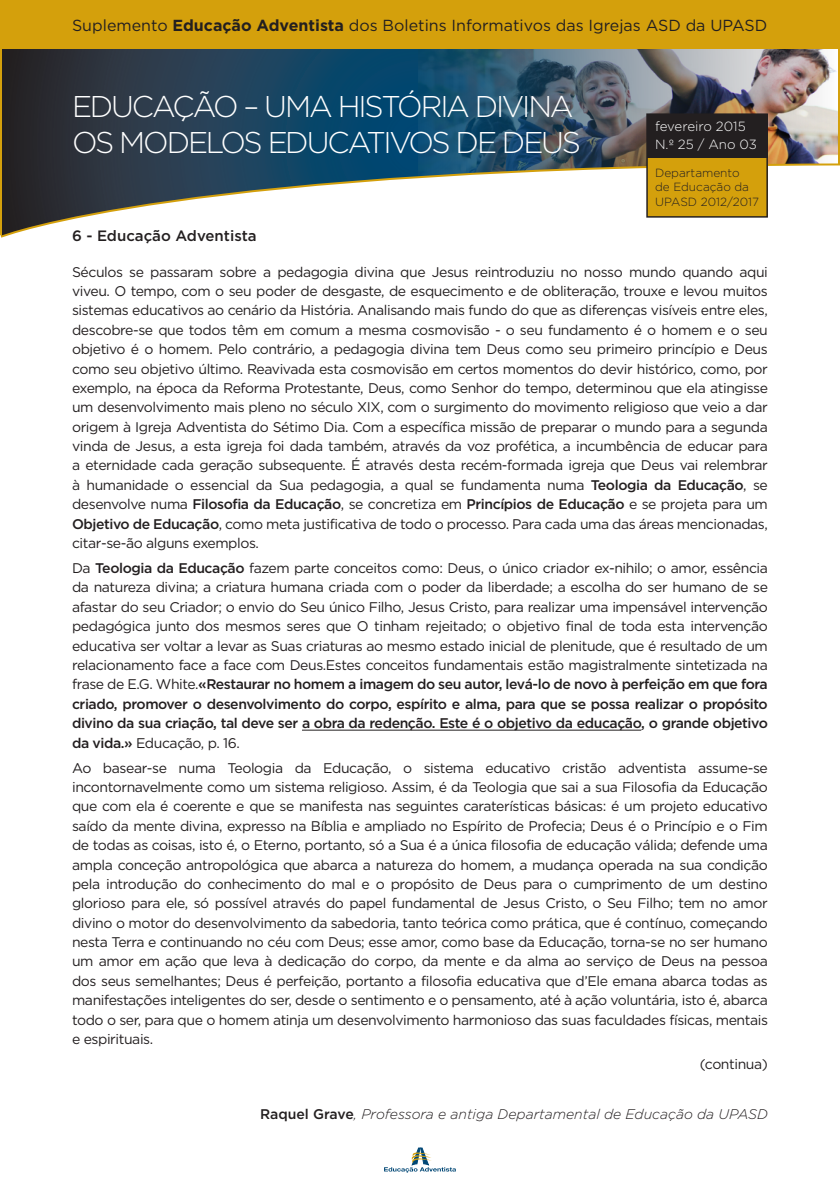
<style>
.page{position:relative;width:840px;height:1191px;background:#fff}
.page>*{position:absolute;margin:0;border:0;box-sizing:border-box;transform-origin:0 0}
.t1{font:300 30px/36px "Gotham";letter-spacing:-.075em;color:#fff}
.t2{font:16px "Gotham";color:#231f20}
.t3{font:500 15px "Gotham";color:#231f20}
.t4{font:14px/19.4px "Gotham";letter-spacing:-.03em;color:#231f20;text-align:justify}
.t5{font:italic 300 14px "Gotham";color:#231f20}
.t6{font:300 13.4px/17.8px "Gotham";color:#fff}
.t7{font:300 11.8px/14.2px "Gotham";color:#231f20}
.s1{font-weight:700}
.s2{font-weight:500}
.s3{font-weight:500;font-style:normal}
</style>
<div class="page">
<img style="left:0;top:49px;width:839px;height:189px">
<svg style="left:384px;top:1147px;width:71px;height:25px"></svg>
<hr style="left:302px;top:730px;width:339px;height:1px;background:#231f20">
<div style="left:0;top:0;width:839px;height:49px;background:#d4a00c"></div>
<div style="left:646px;top:114px;width:120px;height:103px;background:#d4a00c"></div>
<div style="left:646px;top:114px;width:120px;height:43px;background:#231f20"></div>
<div style="left:646px;top:113px;width:121px;height:105px;border:1px solid #231f20"></div>
<p class="t2" style="left:72px;top:16px;width:696px">Suplemento <span class="s1">Educação Adventista</span> dos Boletins Informativos das Igrejas ASD da UPASD</p>
<h1 class="t1" style="left:72px;top:88px;width:510px">EDUCAÇÃO – UMA HISTÓRIA DIVINA<br>OS MODELOS EDUCATIVOS DE DEUS</h1>
<p class="t6" style="left:654px;top:117px;width:103px">fevereiro 2015<br>N.º 25 / Ano 03</p>
<p class="t7" style="left:654px;top:166px;width:105px">Departamento<br>de Educação da<br>UPASD 2012/2017</p>
<p class="t3" style="left:72px;top:227px;width:186px">6 - Educação Adventista</p>
<p class="t4" style="left:72px;top:262px;width:697px">Séculos se passaram sobre a pedagogia divina que Jesus reintroduziu no nosso mundo quando aqui viveu. O tempo, com o seu poder de desgaste, de esquecimento e de obliteração, trouxe e levou muitos sistemas educativos ao cenário da História. Analisando mais fundo do que as diferenças visíveis entre eles, descobre-se que todos têm em comum a mesma cosmovisão - o seu fundamento é o homem e o seu objetivo é o homem. Pelo contrário, a pedagogia divina tem Deus como seu primeiro princípio e Deus como seu objetivo último. Reavivada esta cosmovisão em certos momentos do devir histórico, como, por exemplo, na época da Reforma Protestante, Deus, como Senhor do tempo, determinou que ela atingisse um desenvolvimento mais pleno no século XIX, com o surgimento do movimento religioso que veio a dar origem à Igreja Adventista do Sétimo Dia. Com a específica missão de preparar o mundo para a segunda vinda de Jesus, a esta igreja foi dada também, através da voz profética, a incumbência de educar para a eternidade cada geração subsequente. É através desta recém-formada igreja que Deus vai relembrar à humanidade o essencial da Sua pedagogia, a qual se fundamenta numa <span class="s2">Teologia da Educação</span>, se desenvolve numa <span class="s2">Filosofia da Educação</span>, se concretiza em <span class="s2">Princípios de Educação</span> e se projeta para um <span class="s2">Objetivo de Educação</span>, como meta justificativa de todo o processo. Para cada uma das áreas mencionadas, citar-se-ão alguns exemplos.</p>
<p class="t4" style="left:72px;top:558px;width:697px">Da <span class="s2">Teologia da Educação</span> fazem parte conceitos como: Deus, o único criador ex-nihilo; o amor, essência da natureza divina; a criatura humana criada com o poder da liberdade; a escolha do ser humano de se afastar do seu Criador; o envio do Seu único Filho, Jesus Cristo, para realizar uma impensável intervenção pedagógica junto dos mesmos seres que O tinham rejeitado; o objetivo final de toda esta intervenção educativa ser voltar a levar as Suas criaturas ao mesmo estado inicial de plenitude, que é resultado de um relacionamento face a face com Deus.Estes conceitos fundamentais estão magistralmente sintetizada na frase de E.G. White.<span class="s2">«Restaurar no homem a imagem do seu autor, levá-lo de novo à perfeição em que fora criado, promover o desenvolvimento do corpo, espírito e alma, para que se possa realizar o propósito divino da sua criação, tal deve ser a obra da redenção. Este é o objetivo da educação, o grande objetivo da vida.»</span> Educação, p. 16.</p>
<p class="t4" style="left:72px;top:757px;width:697px">Ao basear-se numa Teologia da Educação, o sistema educativo cristão adventista assume-se incontornavelmente como um sistema religioso. Assim, é da Teologia que sai a sua Filosofia da Educação que com ela é coerente e que se manifesta nas seguintes caraterísticas básicas: é um projeto educativo saído da mente divina, expresso na Bíblia e ampliado no Espírito de Profecia; Deus é o Princípio e o Fim de todas as coisas, isto é, o Eterno, portanto, só a Sua é a única filosofia de educação válida; defende uma ampla conceção antropológica que abarca a natureza do homem, a mudança operada na sua condição pela introdução do conhecimento do mal e o propósito de Deus para o cumprimento de um destino glorioso para ele, só possível através do papel fundamental de Jesus Cristo, o Seu Filho; tem no amor divino o motor do desenvolvimento da sabedoria, tanto teórica como prática, que é contínuo, começando nesta Terra e continuando no céu com Deus; esse amor, como base da Educação, torna-se no ser humano um amor em ação que leva à dedicação do corpo, da mente e da alma ao serviço de Deus na pessoa dos seus semelhantes; Deus é perfeição, portanto a filosofia educativa que d’Ele emana abarca todas as manifestações inteligentes do ser, desde o sentimento e o pensamento, até à ação voluntária, isto é, abarca todo o ser, para que o homem atinja um desenvolvimento harmonioso das suas faculdades físicas, mentais e espirituais.</p>
<p class="t4" style="left:699px;top:1054px;width:70px">(continua)</p>
<p class="t5" style="left:260px;top:1106px;width:509px"><span class="s3">Raquel Grave</span>, Professora e antiga Departamental de Educação da UPASD</p>
</div>
